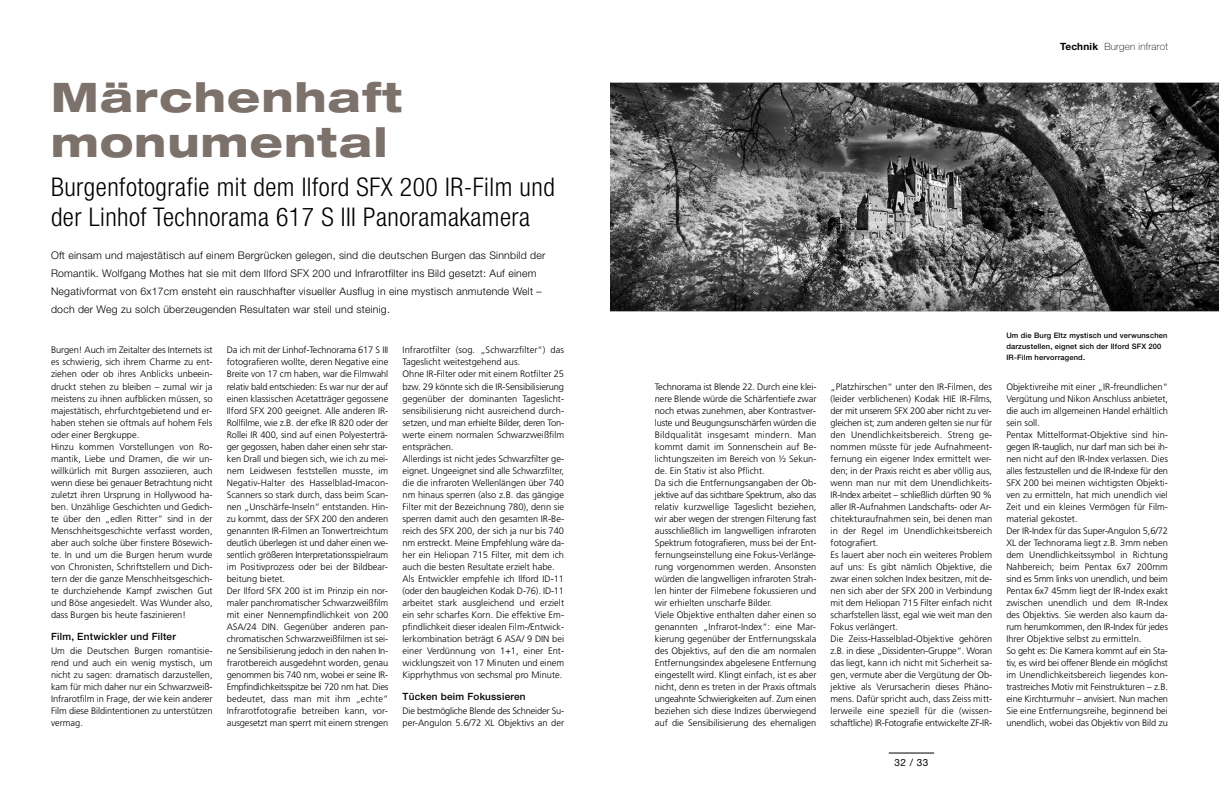
<style>
.page{position:relative;width:1219px;height:794px;background:#fff}
.page>*{position:absolute;margin:0;border:0;box-sizing:border-box;transform-origin:0 0}
.t1{font:800 expanded 40.7px/45.3px "Helvetica Neue";letter-spacing:.035em;color:#7d716c}
.t2{font:300 condensed 25.8px/29.7px "Helvetica Neue";letter-spacing:.02em;color:#000}
.t3{font:300 10.5px/18px "Helvetica Neue";letter-spacing:.02em;color:#000}
.t4{font:500 10px "Helvetica Neue";letter-spacing:.02em;color:#000}
.t5{font:100 10px "Helvetica Neue";letter-spacing:.02em;color:#000}
.t6{font:10px "Helvetica Neue";color:#000}
.t7{font:300 9.3px/12px "Frutiger";color:#000}
.t8{font:300 9.3px/12px "Frutiger";letter-spacing:-.025em;color:#000}
.t9{font:500 7.5px/11px "Helvetica Neue";letter-spacing:.02em;color:#000}
.s1{font-weight:700}
</style>
<div class="page">
<hr style="left:889px;top:753px;width:45px;height:1px;background:#000">
<img style="left:611px;top:82px;width:608px;height:230px">
<h1 class="t1" style="left:51px;top:78px;width:353px">Märchenhaft monumental</h1>
<h2 class="t2" style="left:51px;top:174px;width:505px">Burgenfotografie mit dem Ilford SFX 200 IR-Film und der Linhof Technorama 617 S III Panoramakamera</h2>
<p class="t3" style="left:51px;top:248px;width:496px">Oft einsam und majestätisch auf einem Bergrücken gelegen, sind die deutschen Burgen das Sinnbild der Romantik. Wolfgang Mothes hat sie mit dem Ilford SFX 200 und Infrarotfilter ins Bild gesetzt: Auf einem Negativformat von 6x17cm ensteht ein rauschhafter visueller Ausflug in eine mystisch anmutende Welt – doch der Weg zu solch überzeugenden Resultaten war steil und steinig.</p>
<p class="t7" style="left:51px;top:345px;width:163px">Burgen! Auch im Zeitalter des Internets ist es schwierig, sich ihrem Charme zu ent&shy;ziehen oder ob ihres Anblicks unbeein&shy;druckt stehen zu bleiben – zumal wir ja meistens zu ihnen aufblicken müssen, so majestätisch, ehrfurchtgebietend und er&shy;haben stehen sie oftmals auf hohem Fels oder einer Bergkuppe.<br>Hinzu kommen Vorstellungen von Ro&shy;mantik, Liebe und Dramen, die wir un&shy;willkürlich mit Burgen assoziieren, auch wenn diese bei genauer Betrachtung nicht zuletzt ihren Ursprung in Hollywood ha&shy;ben. Unzählige Geschichten und Gedich&shy;te über den „edlen Ritter“ sind in der Menschheitsgeschichte verfasst worden, aber auch solche über finstere Bösewich&shy;te. In und um die Burgen herum wurde von Chronisten, Schriftstellern und Dich&shy;tern der die ganze Menschheitsgeschich&shy;te durchziehende Kampf zwischen Gut und Böse angesiedelt. Was Wunder also, dass Burgen bis heute faszinieren!</p>
<p class="t4" style="left:51px;top:632px;width:126px">Film, Entwickler und Filter</p>
<p class="t7" style="left:51px;top:645px;width:163px;text-align:justify">Um die Deutschen Burgen romantisie&shy;rend und auch ein wenig mystisch, um nicht zu sagen: dramatisch darzustellen, kam für mich daher nur ein Schwarzweiß-Infrarotfilm in Frage, der wie kein anderer Film diese Bildintentionen zu unterstützen vermag.</p>
<p class="t7" style="left:227px;top:345px;width:163px">Da ich mit der Linhof-Technorama 617 S III fotografieren wollte, deren Negative eine Breite von 17 cm haben, war die Filmwahl relativ bald entschieden: Es war nur der auf einen klassischen Acetatträger gegossene Ilford SFX 200 geeignet. Alle anderen IR-Rollfilme, wie z.B. der efke IR 820 oder der Rollei IR 400, sind auf einen Polyesterträ&shy;ger gegossen, haben daher einen sehr star&shy;ken Drall und biegen sich, wie ich zu mei&shy;nem Leidwesen feststellen musste, im Negativ-Halter des Hasselblad-Imacon-Scanners so stark durch, dass beim Scan&shy;nen „Unschärfe-Inseln“ entstanden. Hin&shy;zu kommt, dass der SFX 200 den anderen genannten IR-Filmen an Tonwertreichtum deutlich überlegen ist und daher einen we&shy;sentlich größeren Interpretationsspielraum im Positivprozess oder bei der Bildbear&shy;beitung bietet.<br>Der Ilford SFX 200 ist im Prinzip ein nor&shy;maler panchromatischer Schwarzweißfilm mit einer Nennempfindlichkeit von 200<br>ASA/24 DIN. Gegenüber anderen pan&shy;chromatischen Schwarzweißfilmen ist sei&shy;ne Sensibilisierung jedoch in den nahen In&shy;frarotbereich ausgedehnt worden, genau genommen bis 740 nm, wobei er seine IR-Empfindlichkeitsspitze bei 720 nm hat. Dies bedeutet, dass man mit ihm „echte“ Infrarotfotografie betreiben kann, vor&shy;ausgesetzt man sperrt mit einem strengen</p>
<p class="t7" style="left:403px;top:345px;width:163px">Infrarotfilter (sog. „Schwarzfilter“) das Tageslicht weitestgehend aus.<br>Ohne IR-Filter oder mit einem Rotfilter 25 bzw. 29 könnte sich die IR-Sensibilisierung gegenüber der dominanten Tageslicht&shy;sensibilisierung nicht ausreichend durch&shy;setzen, und man erhielte Bilder, deren Ton&shy;werte einem normalen Schwarzweißfilm entsprächen.<br>Allerdings ist nicht jedes Schwarzfilter ge&shy;eignet. Ungeeignet sind alle Schwarzfilter, die die infraroten Wellenlängen über 740 nm hinaus sperren (also z.B. das gängige Filter mit der Bezeichnung 780), denn sie sperren damit auch den gesamten IR-Be&shy;reich des SFX 200, der sich ja nur bis 740 nm erstreckt. Meine Empfehlung wäre da&shy;her ein Heliopan 715 Filter, mit dem ich auch die besten Resultate erzielt habe.<br>Als Entwickler empfehle ich Ilford ID-11 (oder den baugleichen Kodak D-76). ID-11 arbeitet stark ausgleichend und erzielt ein sehr scharfes Korn. Die effektive Em&shy;pfindlichkeit dieser idealen Film-/Entwick&shy;lerkombination beträgt 6 ASA/ 9 DIN bei einer Verdünnung von 1+1, einer Ent&shy;wicklungszeit von 17 Minuten und einem Kipprhythmus von sechsmal pro Minute.</p>
<p class="t4" style="left:403px;top:692px;width:124px">Tücken beim Fokussieren</p>
<p class="t8" style="left:403px;top:705px;width:163px">Die bestmögliche Blende des Schneider Su&shy;per-Angulon 5.6/72 XL Objektivs an der</p>
<p class="t5" style="left:1060px;top:43px;width:109px"><span class="s1">Technik</span> Burgen infrarot</p>
<p class="t9" style="left:1006px;top:330px;width:163px">Um die Burg Eltz mystisch und verwunschen darzustellen, eignet sich der Ilford SFX 200<br>IR-Film hervorragend.</p>
<p class="t7" style="left:655px;top:381px;width:163px">Technorama ist Blende 22. Durch eine klei&shy;nere Blende würde die Schärfentiefe zwar noch etwas zunehmen, aber Kontrastver&shy;luste und Beugungsunschärfen würden die Bildqualität insgesamt mindern. Man kommt damit im Sonnenschein auf Be&shy;lichtungszeiten im Bereich von ½ Sekun&shy;de. Ein Stativ ist also Pflicht.<br>Da sich die Entfernungsangaben der Ob&shy;jektive auf das sichtbare Spektrum, also das relativ kurzwellige Tageslicht beziehen, wir aber wegen der strengen Filterung fast ausschließlich im langwelligen infraroten Spektrum fotografieren, muss bei der Ent&shy;fernungseinstellung eine Fokus-Verlänge&shy;rung vorgenommen werden. Ansonsten würden die langwelligen infraroten Strah&shy;len hinter der Filmebene fokussieren und wir erhielten unscharfe Bilder.<br>Viele Objektive enthalten daher einen so genannten „Infrarot-Index“: eine Mar&shy;kierung gegenüber der Entfernungsskala des Objektivs, auf den die am normalen Entfernungsindex abgelesene Entfernung eingestellt wird. Klingt einfach, ist es aber nicht, denn es treten in der Praxis oftmals ungeahnte Schwierigkeiten auf. Zum einen beziehen sich diese Indizes überwiegend auf die Sensibilisierung des ehemaligen</p>
<p class="t7" style="left:831px;top:381px;width:163px">„Platzhirschen“ unter den IR-Filmen, des (leider verblichenen) Kodak HIE IR-Films, der mit unserem SFX 200 aber nicht zu ver&shy;gleichen ist; zum anderen gelten sie nur für den Unendlichkeitsbereich. Streng ge&shy;nommen müsste für jede Aufnahmeent&shy;fernung ein eigener Index ermittelt wer&shy;den; in der Praxis reicht es aber völlig aus, wenn man nur mit dem Unendlichkeits-IR-Index arbeitet – schließlich dürften 90 % aller IR-Aufnahmen Landschafts- oder Ar&shy;chitekturaufnahmen sein, bei denen man in der Regel im Unendlichkeitsbereich fotografiert.<br>Es lauert aber noch ein weiteres Problem auf uns: Es gibt nämlich Objektive, die zwar einen solchen Index besitzen, mit de&shy;nen sich aber der SFX 200 in Verbindung mit dem Heliopan 715 Filter einfach nicht scharfstellen lässt, egal wie weit man den Fokus verlängert.<br>Die Zeiss-Hasselblad-Objektive gehören z.B. in diese „Dissidenten-Gruppe“. Woran das liegt, kann ich nicht mit Sicherheit sa&shy;gen, vermute aber die Vergütung der Ob&shy;jektive als Verursacherin dieses Phäno&shy;mens. Dafür spricht auch, dass Zeiss mitt&shy;lerweile eine speziell für die (wissen&shy;schaftliche) IR-Fotografie entwickelte ZF-IR-</p>
<p class="t7" style="left:1006px;top:381px;width:163px">Objektivreihe mit einer „IR-freundlichen“ Vergütung und Nikon Anschluss anbietet, die auch im allgemeinen Handel erhältlich sein soll.<br>Pentax Mittelformat-Objektive sind hin&shy;gegen IR-tauglich, nur darf man sich bei ih&shy;nen nicht auf den IR-Index verlassen. Dies alles festzustellen und die IR-Indexe für den SFX 200 bei meinen wichtigsten Objekti&shy;ven zu ermitteln, hat mich unendlich viel Zeit und ein kleines Vermögen für Film&shy;material gekostet.<br>Der IR-Index für das Super-Angulon 5,6/72<br>XL der Technorama liegt z.B. 3mm neben dem Unendlichkeitssymbol in Richtung Nahbereich; beim Pentax 6x7 200mm sind es 5mm links von unendlich, und beim Pentax 6x7 45mm liegt der IR-Index exakt zwischen unendlich und dem IR-Index des Objektivs. Sie werden also kaum da&shy;rum herumkommen, den IR-Index für jedes Ihrer Objektive selbst zu ermitteln.<br>So geht es: Die Kamera kommt auf ein Sta&shy;tiv, es wird bei offener Blende ein möglichst im Unendlichkeitsbereich liegendes kon&shy;trastreiches Motiv mit Feinstrukturen – z.B. eine Kirchturmuhr – anvisiert. Nun machen Sie eine Entfernungsreihe, beginnend bei unendlich, wobei das Objektiv von Bild zu</p>
<p class="t6" style="left:894px;top:759px;width:35px">32 / 33</p>
</div>
